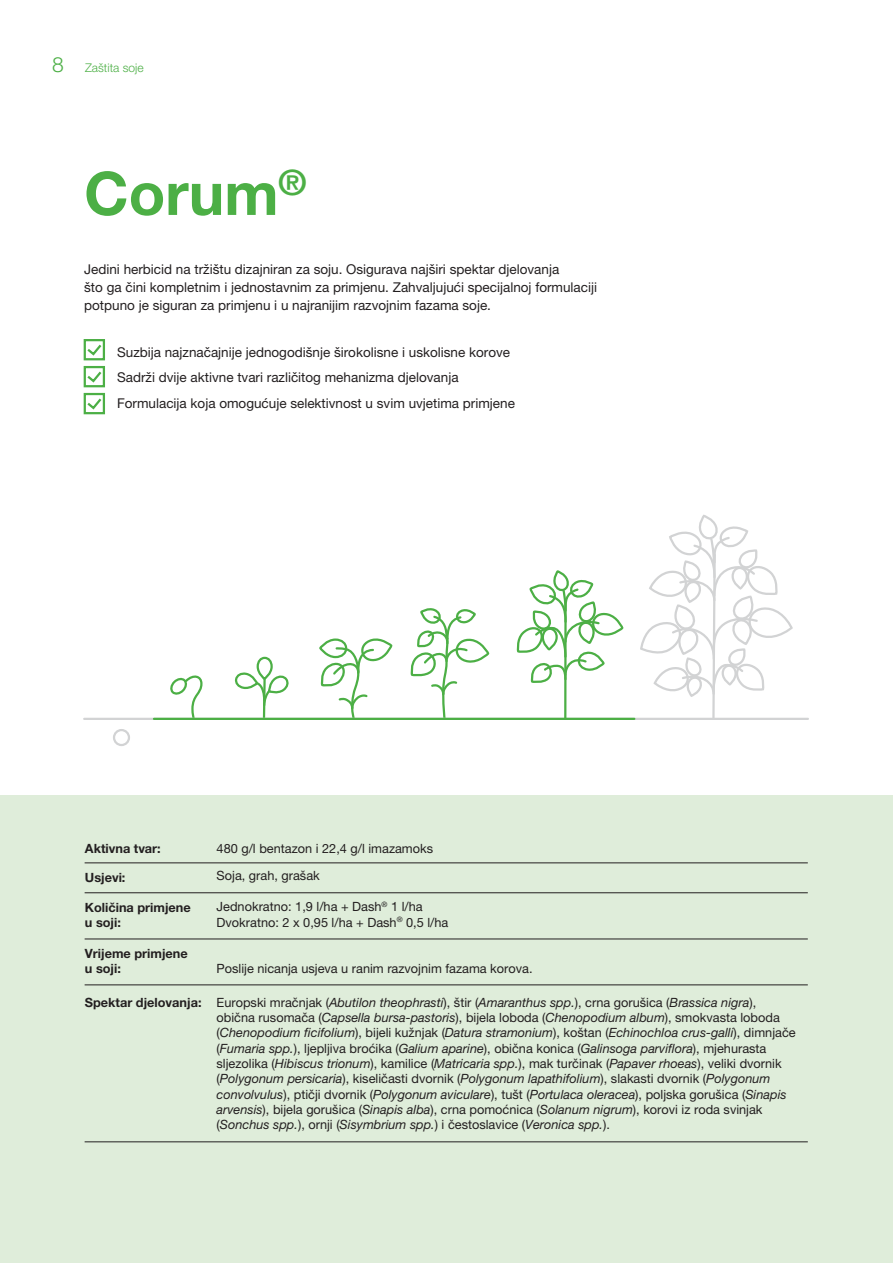
<style>
.page{position:relative;width:893px;height:1263px;background:#fff}
.page>*{position:absolute;margin:0;border:0;box-sizing:border-box;transform-origin:0 0}
.t1{font:700 60px "Helvetica Neue";color:#4caf45}
.t2{font:13.5px/18px "Helvetica Neue LT Pro";color:#231f20}
.t3{font:italic 12.75px/15.3px "Helvetica Neue LT Pro";color:#231f20}
.t4{font:12.75px/26.8px "Helvetica Neue LT Pro";color:#231f20}
.t5{font:700 12.75px/15.3px "Helvetica Neue LT Pro";color:#231f20}
.t6{font:300 12px "Helvetica Neue LT Pro";color:#4caf45}
.s1{font-size:21px}
.s2{font-weight:700;font-style:normal}
.s3{font-style:normal}
</style>
<div class="page">
<div style="left:0;top:795px;width:893px;height:468px;background:#dfedda"></div>
<svg style="left:233px;top:656px;width:56px;height:62px"></svg>
<svg style="left:317px;top:638px;width:77px;height:80px"></svg>
<svg style="left:407px;top:608px;width:83px;height:110px"></svg>
<svg style="left:168px;top:675px;width:36px;height:43px"></svg>
<hr style="left:84px;top:718px;width:724px;height:2px;background:#d2d3d4">
<svg style="left:639px;top:516px;width:155px;height:202px"></svg>
<div style="left:113px;top:729px;width:17px;height:17px;border:2px solid #d2d3d4;border-radius:50%"></div>
<hr style="left:154px;top:718px;width:480px;height:2px;background:#4caf45">
<svg style="left:513px;top:571px;width:112px;height:147px"></svg>
<hr style="left:85px;top:863px;width:723px;height:1px;background:#231f20">
<hr style="left:85px;top:892px;width:723px;height:1px;background:#231f20">
<hr style="left:85px;top:939px;width:723px;height:1px;background:#231f20">
<hr style="left:85px;top:984px;width:723px;height:1px;background:#231f20">
<hr style="left:85px;top:1141px;width:723px;height:1px;background:#231f20">
<div style="left:84px;top:339px;width:21px;height:21px;border:2px solid #4caf45"></div>
<svg style="left:85px;top:342px;width:19px;height:15px"></svg>
<div style="left:84px;top:366px;width:21px;height:21px;border:2px solid #4caf45"></div>
<svg style="left:85px;top:369px;width:19px;height:15px"></svg>
<div style="left:84px;top:393px;width:21px;height:21px;border:2px solid #4caf45"></div>
<svg style="left:85px;top:396px;width:19px;height:15px"></svg>
<p class="t6" style="left:52px;top:60px;width:93px"><span class="s1">8</span> Zaštita soje</p>
<h1 class="t1" style="left:84px;top:146px;width:224px">Corum<sup>®</sup></h1>
<p class="t2" style="left:84px;top:260px;width:514px">Jedini herbicid na tržištu dizajniran za soju. Osigurava najširi spektar djelovanja<br>što ga čini kompletnim i jednostavnim za primjenu. Zahvaljujući specijalnoj formulaciji potpuno je siguran za primjenu i u najranijim razvojnim fazama soje.</p>
<p class="t2" style="left:117px;top:339px;width:399px;line-height:25.5px">Suzbija najznačajnije jednogodišnje širokolisne i uskolisne korove<br>Sadrži dvije aktivne tvari različitog mehanizma djelovanja<br>Formulacija koja omogućuje selektivnost u svim uvjetima primjene</p>
<p class="t5" style="left:85px;top:841px;width:77px">Aktivna tvar:</p>
<p class="t5" style="left:85px;top:869px;width:42px">Usjevi:</p>
<p class="t4" style="left:217px;top:835px;width:218px">480 g/l bentazon i 22,4 g/l imazamoks<br>Soja, grah, grašak</p>
<p class="t5" style="left:85px;top:899px;width:107px">Količina primjene u soji:</p>
<p class="t4" style="left:217px;top:899px;width:233px;line-height:15.3px">Jednokratno: 1,9 l/ha + Dash<sup>®</sup> 1 l/ha<br>Dvokratno: 2 x 0,95 l/ha + Dash<sup>®</sup> 0,5 l/ha</p>
<p class="t5" style="left:85px;top:945px;width:104px">Vrijeme primjene u soji:</p>
<p class="t4" style="left:217px;top:955px;width:317px">Poslije nicanja usjeva u ranim razvojnim fazama korova.</p>
<p class="t3" style="left:217px;top:994px;width:581px;text-indent:-132px"><span class="s2">Spektar djelovanja:</span> <span class="s3">Europski mračnjak (</span>Abutilon theophrasti<span class="s3">), štir (</span>Amaranthus spp.<span class="s3">), crna gorušica (</span>Brassica nigra<span class="s3">), obična rusomača (</span>Capsella bursa-pastoris<span class="s3">), bijela loboda (</span>Chenopodium album<span class="s3">), smokvasta loboda (</span>Chenopodium ficifolium<span class="s3">), bijeli kužnjak (</span>Datura stramonium<span class="s3">), koštan (</span>Echinochloa crus-galli<span class="s3">), dimnjače (</span>Fumaria spp.<span class="s3">), ljepljiva broćika (</span>Galium aparine<span class="s3">), obična konica (</span>Galinsoga parviflora<span class="s3">), mjehurasta sljezolika (</span>Hibiscus trionum<span class="s3">), kamilice (</span>Matricaria spp.<span class="s3">), mak turčinak (</span>Papaver rhoeas<span class="s3">), veliki dvornik (</span>Polygonum persicaria<span class="s3">), kiseličasti dvornik (</span>Polygonum lapathifolium<span class="s3">), slakasti dvornik (</span>Polygonum convolvulus<span class="s3">), ptičji dvornik (</span>Polygonum aviculare<span class="s3">), tušt (</span>Portulaca oleracea<span class="s3">), poljska gorušica (</span>Sinapis arvensis<span class="s3">), bijela gorušica (</span>Sinapis alba<span class="s3">), crna pomoćnica (</span>Solanum nigrum<span class="s3">), korovi iz roda svinjak (</span>Sonchus spp.<span class="s3">), ornji (</span>Sisymbrium spp.<span class="s3">) i čestoslavice (</span>Veronica spp.<span class="s3">).</span></p>
</div>
